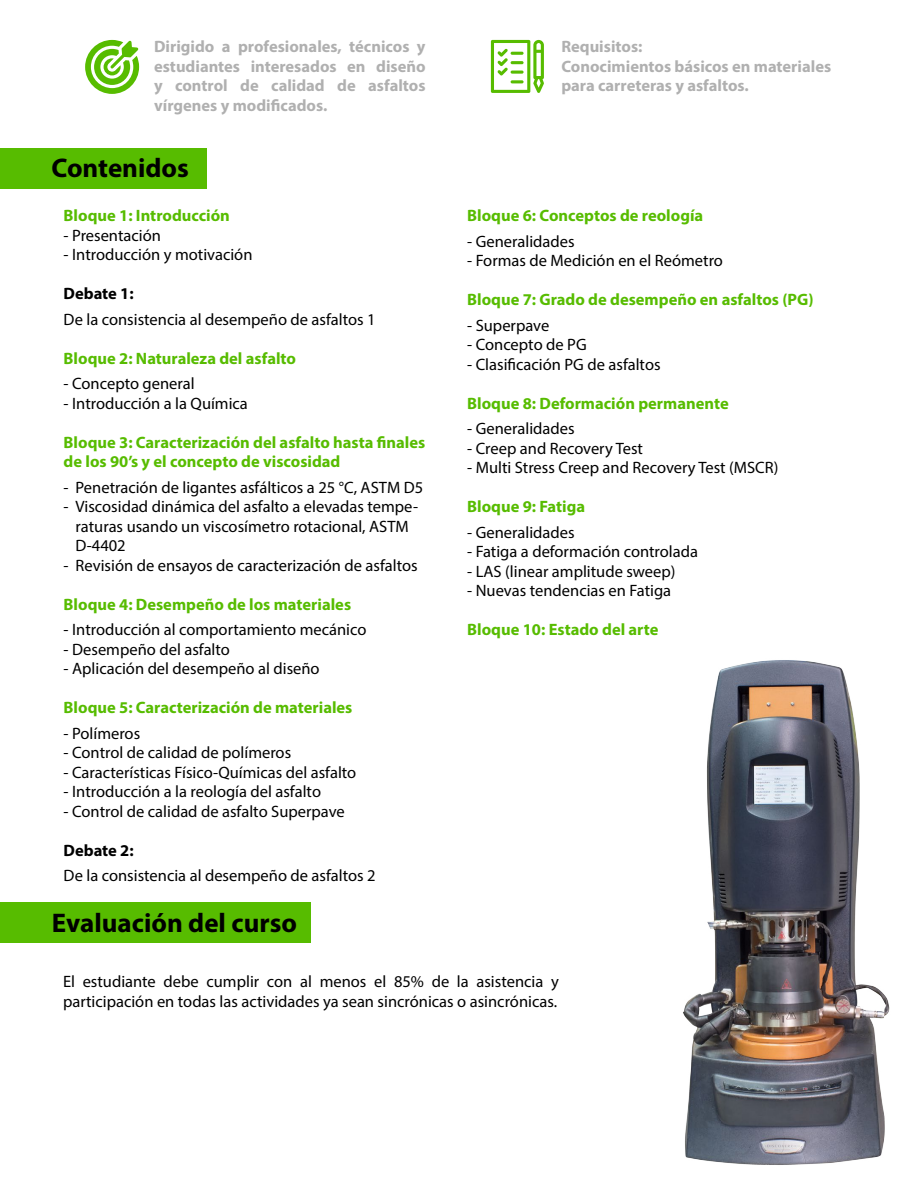
<style>
.page{position:relative;width:918px;height:1188px;background:#fff}
.page>*{position:absolute;margin:0;border:0;box-sizing:border-box;transform-origin:0 0}
.t1{font:700 27px "Myriad Pro";color:#000}
.t2{font:16.5px/19.5px "Myriad Pro";color:#000}
.t3{font:700 16.5px/19.5px "Myriad Pro";color:#57bc00}
.t4{font:700 16.5px/19.5px "Myriad Pro";color:#b0b0b0;text-align:justify}
.t5{font:700 16.5px "Myriad Pro";color:#000}
</style>
<div class="page">
<svg style="left:85px;top:40px;width:54px;height:54px"></svg>
<svg style="left:491px;top:40px;width:53px;height:53px"></svg>
<div style="left:0;top:148px;width:207px;height:40px;background:#57bc00"></div>
<img style="left:683px;top:660px;width:207px;height:505px">
<div style="left:0;top:903px;width:311px;height:40px;background:#57bc00"></div>
<p class="t4" style="left:154px;top:36px;width:273px">Dirigido a profesionales, técnicos y estudiantes interesados en diseño y control de calidad de asfaltos vírgenes y modificados.</p>
<h1 class="t1" style="left:51px;top:151px;width:139px">Contenidos</h1>
<p class="t3" style="left:64px;top:205px;width:168px">Bloque 1: Introducción</p>
<p class="t2" style="left:64px;top:225px;width:99px">- Presentación</p>
<p class="t2" style="left:64px;top:244px;width:190px">- Introducción y motivación</p>
<p class="t5" style="left:64px;top:283px;width:72px">Debate 1:</p>
<p class="t2" style="left:64px;top:309px;width:314px">De la consistencia al desempeño de asfaltos 1</p>
<p class="t3" style="left:64px;top:348px;width:234px">Bloque 2: Naturaleza del asfalto</p>
<p class="t2" style="left:64px;top:373px;width:133px">- Concepto general</p>
<p class="t2" style="left:64px;top:393px;width:186px">- Introducción a la Química</p>
<p class="t3" style="left:64px;top:432px;width:363px">Bloque 3: Caracterización del asfalto hasta finales de los 90’s y el concepto de viscosidad</p>
<p class="t2" style="left:64px;top:477px;width:361px">- Penetración de ligantes asfálticos a 25 °C, ASTM D5</p>
<p class="t2" style="left:76px;top:496px;width:344px;text-indent:-12px">- Viscosidad dinámica del asfalto a elevadas tempe&shy;raturas usando un viscosímetro rotacional, ASTM<br>D-4402</p>
<p class="t2" style="left:64px;top:555px;width:356px">- Revisión de ensayos de caracterización de asfaltos</p>
<p class="t3" style="left:64px;top:594px;width:289px">Bloque 4: Desempeño de los materiales</p>
<p class="t2" style="left:64px;top:620px;width:304px">- Introducción al comportamiento mecánico</p>
<p class="t2" style="left:64px;top:639px;width:168px">- Desempeño del asfalto</p>
<p class="t2" style="left:64px;top:659px;width:258px">- Aplicación del desempeño al diseño</p>
<p class="t3" style="left:64px;top:697px;width:290px">Bloque 5: Caracterización de materiales</p>
<p class="t2" style="left:64px;top:723px;width:78px">- Polímeros</p>
<p class="t2" style="left:64px;top:743px;width:229px">- Control de calidad de polímeros</p>
<p class="t2" style="left:64px;top:762px;width:294px">- Características Físico-Químicas del asfalto</p>
<p class="t2" style="left:64px;top:782px;width:259px">- Introducción a la reología del asfalto</p>
<p class="t2" style="left:64px;top:801px;width:283px">- Control de calidad de asfalto Superpave</p>
<p class="t5" style="left:64px;top:839px;width:72px">Debate 2:</p>
<p class="t2" style="left:64px;top:866px;width:314px">De la consistencia al desempeño de asfaltos 2</p>
<h1 class="t1" style="left:52px;top:905px;width:247px">Evaluación del curso</h1>
<p class="t4" style="left:561px;top:36px;width:271px;text-align:left">Requisitos:<br>Conocimientos básicos en materiales para carreteras y asfaltos.</p>
<p class="t3" style="left:467px;top:205px;width:238px">Bloque 6: Conceptos de reología</p>
<p class="t2" style="left:467px;top:231px;width:109px">- Generalidades</p>
<p class="t2" style="left:467px;top:250px;width:257px">- Formas de Medición en el Reómetro</p>
<p class="t3" style="left:467px;top:289px;width:348px">Bloque 7: Grado de desempeño en asfaltos (PG)</p>
<p class="t2" style="left:467px;top:315px;width:84px">- Superpave</p>
<p class="t2" style="left:467px;top:334px;width:121px">- Concepto de PG</p>
<p class="t2" style="left:467px;top:354px;width:195px">- Clasificación PG de asfaltos</p>
<p class="t3" style="left:467px;top:393px;width:263px">Bloque 8: Deformación permanente</p>
<p class="t2" style="left:467px;top:418px;width:109px">- Generalidades</p>
<p class="t2" style="left:467px;top:438px;width:177px">- Creep and Recovery Test</p>
<p class="t2" style="left:467px;top:457px;width:313px">- Multi Stress Creep and Recovery Test (MSCR)</p>
<p class="t3" style="left:467px;top:496px;width:119px">Bloque 9: Fatiga</p>
<p class="t2" style="left:467px;top:522px;width:109px">- Generalidades</p>
<p class="t2" style="left:467px;top:541px;width:232px">- Fatiga a deformación controlada</p>
<p class="t2" style="left:467px;top:561px;width:210px">- LAS (linear amplitude sweep)</p>
<p class="t2" style="left:467px;top:580px;width:205px">- Nuevas tendencias en Fatiga</p>
<p class="t3" style="left:467px;top:619px;width:193px">Bloque 10: Estado del arte</p>
<p class="t2" style="left:63px;top:972px;width:497px">El estudiante debe cumplir con al menos el 85% de la asistencia y participación en todas las actividades ya sean sincrónicas o asincrónicas.</p>
</div>
